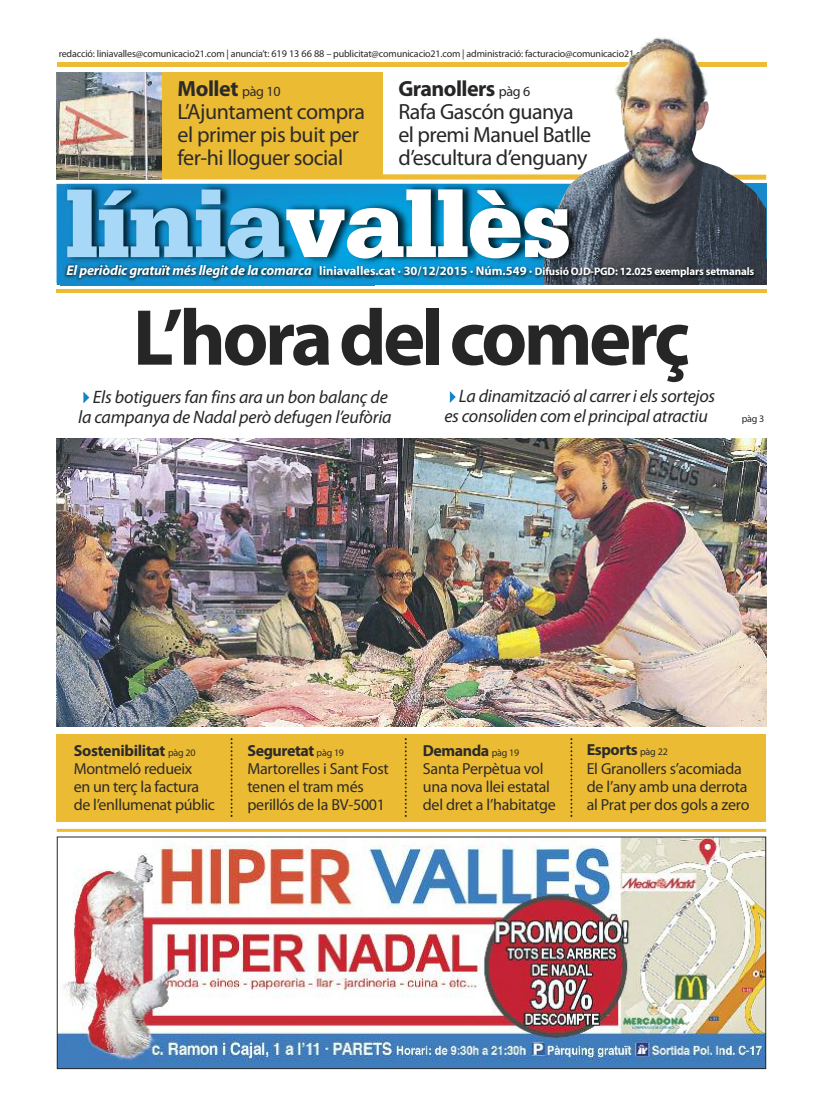
<style>
.page{position:relative;width:823px;height:1106px;background:#fff}
.page>*{position:absolute;margin:0;border:0;box-sizing:border-box;transform-origin:0 0}
.t1{font:900 100px "Serifa";letter-spacing:-.015em;color:#fff}
.t2{font:700 80px "Myriad Pro";letter-spacing:-.045em;color:#272627}
.t3{font:22px/23px "Myriad Pro";letter-spacing:-.025em;color:#272627}
.t4{font:22px/23px "Myriad Pro";letter-spacing:-.02em;color:#2d2b29}
.t5{font:italic 18px/20px "Myriad Pro";letter-spacing:-.015em;color:#272627}
.t6{font:16px/18px "Myriad Pro";letter-spacing:-.015em;color:#2d2b29}
.t7{font:italic 700 14px "Myriad Pro";letter-spacing:-.015em;color:#fff}
.t8{font:700 12.5px "Myriad Pro";color:#fff}
.t9{font:700 11px "Myriad Pro";letter-spacing:-.015em;color:#fff}
.t10{font:10px "Myriad Pro";letter-spacing:-.015em;color:#272627}
.s1{font-size:10.2px}
.s2{font-weight:700}
.s3{font-size:14px}
.s4{color:#a7d8f7}
.s5{font-style:italic;font-size:14px}
.s6{font-size:12.5px}
.s7{color:#0d85c9}
.s8{font-size:10px}
</style>
<div class="page">
<div style="left:57px;top:62px;width:708px;height:5px;background:#edbb34"></div>
<img style="left:603px;top:37px;width:162px;height:223px">
<img style="left:59px;top:838px;width:704px;height:229px">
<div style="left:57px;top:836px;width:708px;height:233px;border:1px solid #272627"></div>
<hr style="left:57px;top:829px;width:708px;height:3px;background:#edbb34">
<img style="left:56px;top:165px;width:564px;height:128px">
<img style="left:57px;top:184px;width:487px;height:101px">
<img style="left:383px;top:174px;width:161px;height:5px">
<img style="left:544px;top:165px;width:76px;height:95px">
<svg style="left:56px;top:290px;width:4px;height:3px"></svg>
<img style="left:60px;top:260px;width:253px;height:32px">
<img style="left:60px;top:258px;width:314px;height:2px">
<svg style="left:239px;top:258px;width:12px;height:1px"></svg>
<img style="left:620px;top:260px;width:147px;height:30px">
<img style="left:620px;top:260px;width:145px;height:26px">
<img style="left:620px;top:290px;width:145px;height:3px">
<img style="left:374px;top:260px;width:246px;height:32px">
<img style="left:313px;top:260px;width:61px;height:33px">
<div style="left:57px;top:72px;width:326px;height:107px;background:#ecbb34"></div>
<img style="left:57px;top:438px;width:708px;height:288px">
<div style="left:57px;top:733px;width:708px;height:88px;background:#ecbb34"></div>
<svg style="left:230px;top:738px;width:2px;height:79px"></svg>
<svg style="left:404px;top:738px;width:2px;height:79px"></svg>
<svg style="left:570px;top:738px;width:2px;height:79px"></svg>
<img style="left:57px;top:72px;width:105px;height:107px">
<p class="t10" style="left:59px;top:50px;width:596px">redacció: liniavalles@comunicacio21.com | anuncia’t: <span class="s1">619 13 66 88</span> – publicitat@comunicacio21.com | administració: facturacio@comunicacio21.com</p>
<h3 class="t4" style="left:177px;top:78px;width:189px"><span class="s2">Mollet</span> <span class="s3">pàg 10<br></span>L’Ajuntament compra el primer pis buit per fer-hi lloguer social</h3>
<h3 class="t3" style="left:398px;top:78px;width:194px"><span class="s2">Granollers</span> <span class="s3">pàg 6<br></span>Rafa Gascón guanya el premi Manuel Batlle d’escultura d’enguany</h3>
<h1 class="t1" style="left:65px;top:189px;width:508px"><span class="s4">línia</span>vallès</h1>
<p class="t7" style="left:66px;top:265px;width:221px">El periòdic gratuït més llegit de la com</p>
<p class="t8" style="left:285px;top:266px;width:242px"><span class="s5">arca</span> liniavalles.cat · 30/12/2015 · Núm.549</p>
<p class="t9" style="left:529px;top:267px;width:226px"><span class="s6">·</span> Difusió OJD-PGD: 12.025 exemplars setmanals</p>
<h2 class="t2" style="left:133px;top:308px;width:558px">L’horadelcomerç</h2>
<p class="t5" style="left:78px;top:388px;width:315px"><span class="s7">✔</span>Els botiguers fan fins ara un bon balanç de la campanya de Nadal però defugen l’eufòria</p>
<p class="t5" style="left:444px;top:387px;width:272px"><span class="s7">✔</span>La dinamització al carrer i els sortejos es consoliden com el principal atractiu</p>
<p class="t10" style="left:741px;top:415px;width:24px">pàg 3</p>
<p class="t6" style="left:74px;top:742px;width:143px"><span class="s2">Sostenibilitat</span> <span class="s8">pàg 20<br></span>Montmeló redueix<br>en un terç la factura de l’enllumenat públic</p>
<p class="t6" style="left:247px;top:743px;width:143px"><span class="s2">Seguretat</span> <span class="s8">pàg 19<br></span>Martorelles i Sant Fost tenen el tram més perillós de la BV-5001</p>
<p class="t6" style="left:422px;top:743px;width:134px"><span class="s2">Demanda</span> <span class="s8">pàg 19<br></span>Santa Perpètua vol una nova llei estatal del dret a l’habitatge</p>
<p class="t6" style="left:586px;top:742px;width:164px"><span class="s2">Esports</span> <span class="s8">pàg 22<br></span>El Granollers s’acomiada de l’any amb una derrota al Prat per dos gols a zero</p>
</div>
